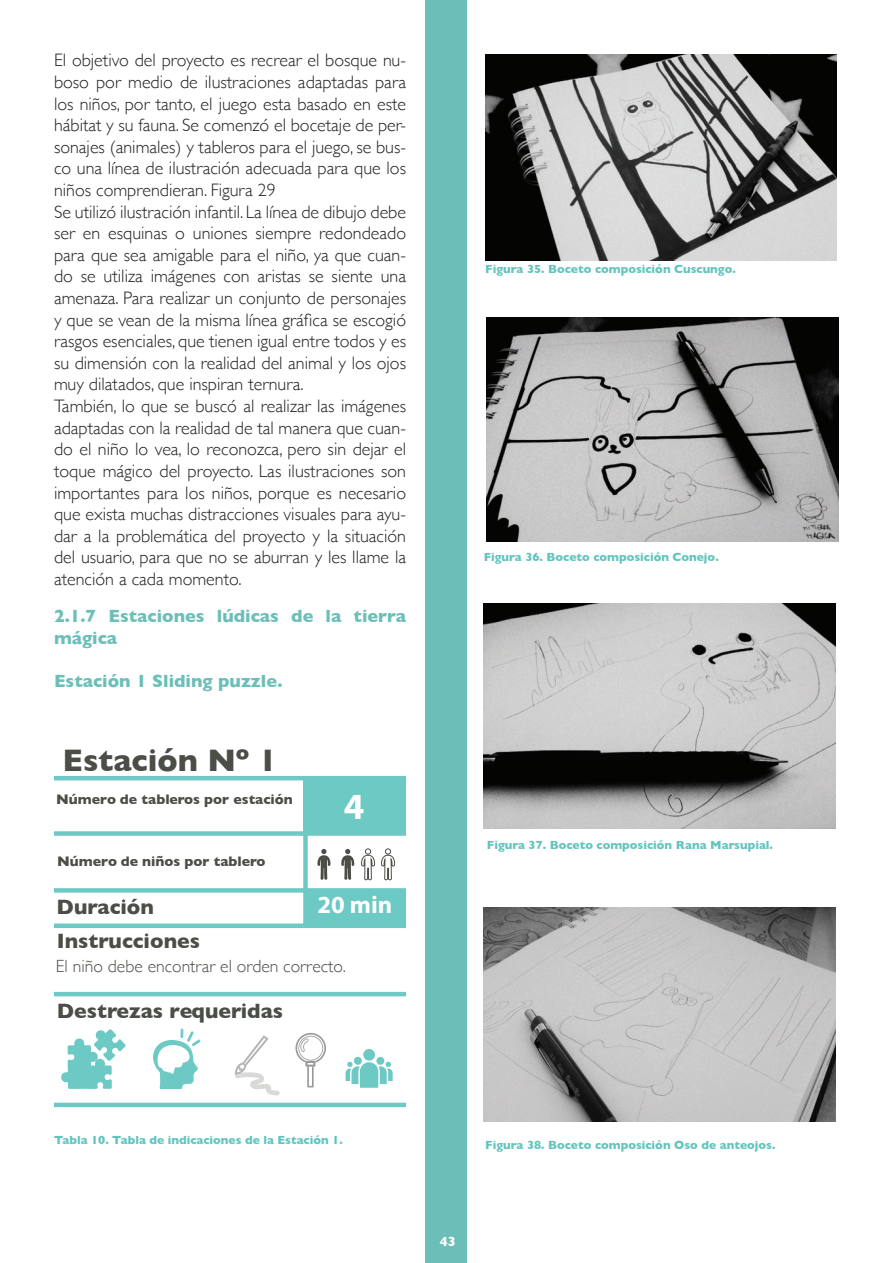
<style>
.page{position:relative;width:893px;height:1263px;background:#fff}
.page>*{position:absolute;margin:0;border:0;box-sizing:border-box;transform-origin:0 0}
.t1{font:700 37.05px "Myriad Pro";color:#fff}
.t2{font:700 31.8px "Gill Sans";color:#4b4e47}
.t3{font:700 24.75px "Myriad Pro";color:#fff}
.t4{font:700 21.15px/34.7px "Gill Sans";color:#4b4e47}
.t5{font:300 18px/21.6px "Gill Sans";color:#231f20}
.t6{font:700 18px/21.6px "Gill Sans";color:#6cbfb9}
.t7{font:300 17.7px "Gill Sans";color:#4b4e47}
.t8{font:700 14.1px "Gill Sans";color:#4b4e47}
.t9{font:700 13.5px "Gill Sans";color:#fff}
.t10{font:700 12px "Gill Sans";color:#61c5be}
</style>
<div class="page">
<div style="left:426px;top:1px;width:41px;height:1262px;background:#6cbfb9"></div>
<svg style="left:317px;top:849px;width:14px;height:31px"></svg>
<svg style="left:341px;top:849px;width:14px;height:31px"></svg>
<svg style="left:361px;top:848px;width:34px;height:33px"></svg>
<svg style="left:61px;top:1029px;width:65px;height:60px"></svg>
<svg style="left:235px;top:1035px;width:45px;height:60px"></svg>
<svg style="left:295px;top:1033px;width:31px;height:54px"></svg>
<hr style="left:54px;top:776px;width:352px;height:4px;background:#6dc9c4">
<div style="left:54px;top:831px;width:352px;height:5px;background:#6dc9c4"></div>
<div style="left:54px;top:888px;width:352px;height:5px;background:#6dc9c4"></div>
<div style="left:54px;top:923px;width:352px;height:5px;background:#6dc9c4"></div>
<hr style="left:54px;top:992px;width:352px;height:4px;background:#6dc9c4">
<hr style="left:54px;top:1103px;width:352px;height:4px;background:#6dc9c4">
<div style="left:303px;top:778px;width:5px;height:148px;background:#6dc9c4"></div>
<svg style="left:346px;top:1049px;width:47px;height:39px"></svg>
<div style="left:303px;top:778px;width:103px;height:56px;background:#6dc9c4"></div>
<div style="left:305px;top:890px;width:101px;height:36px;background:#6dc9c4"></div>
<svg style="left:153px;top:1028px;width:48px;height:61px"></svg>
<img style="left:486px;top:54px;width:351px;height:206px">
<img style="left:487px;top:317px;width:352px;height:225px">
<img style="left:484px;top:604px;width:352px;height:224px">
<img style="left:484px;top:907px;width:352px;height:214px">
<p class="t5" style="left:54px;top:49px;width:354px">El objetivo del proyecto es recrear el bosque nu&shy;boso por medio de ilustraciones adaptadas para los niños, por tanto, el juego esta basado en este hábitat y su fauna. Se comenzó el bocetaje de per&shy;sonajes (animales) y tableros para el juego, se bus&shy;co una línea de ilustración adecuada para que los niños comprendieran. Figura 29<br>Se utilizó ilustración infantil. La línea de dibujo debe ser en esquinas o uniones siempre redondeado para que sea amigable para el niño, ya que cuan&shy;do se utiliza imágenes con aristas se siente una amenaza. Para realizar un conjunto de personajes y que se vean de la misma línea gráfica se escogió rasgos esenciales, que tienen igual entre todos y es su dimensión con la realidad del animal y los ojos muy dilatados, que inspiran ternura.<br>También, lo que se buscó al realizar las imágenes adaptadas con la realidad de tal manera que cuan&shy;do el niño lo vea, lo reconozca, pero sin dejar el toque mágico del proyecto. Las ilustraciones son importantes para los niños, porque es necesario que exista muchas distracciones visuales para ayu&shy;dar a la problemática del proyecto y la situación del usuario, para que no se aburran y les llame la atención a cada momento.</p>
<p class="t6" style="left:54px;top:605px;width:354px">2.1.7 Estaciones lúdicas de la tierra mágica</p>
<p class="t6" style="left:54px;top:669px;width:230px">Estación 1 Sliding puzzle.</p>
<h2 class="t2" style="left:63px;top:735px;width:216px">Estación Nº 1</h2>
<p class="t8" style="left:56px;top:788px;width:238px">Número de tableros por estación</p>
<h1 class="t1" style="left:344px;top:783px;width:22px">4</h1>
<p class="t8" style="left:57px;top:850px;width:210px">Número de niños por tablero</p>
<p class="t4" style="left:57px;top:889px;width:145px">Duración<br>Instrucciones</p>
<h3 class="t3" style="left:317px;top:889px;width:76px">20 min</h3>
<p class="t7" style="left:56px;top:952px;width:291px">El niño debe encontrar el orden correcto.</p>
<p class="t4" style="left:57px;top:993px;width:228px">Destrezas requeridas</p>
<p class="t10" style="left:485px;top:260px;width:252px">Figura 35. Boceto composición Cuscungo.</p>
<p class="t10" style="left:484px;top:547px;width:236px">Figura 36. Boceto composición Conejo.</p>
<p class="t10" style="left:487px;top:835px;width:288px">Figura 37. Boceto composición Rana Marsupial.</p>
<p class="t10" style="left:54px;top:1130px;width:290px">Tabla 10. Tabla de indicaciones de la Estación 1.</p>
<p class="t10" style="left:485px;top:1135px;width:292px">Figura 38. Boceto composición Oso de anteojos.</p>
<p class="t9" style="left:440px;top:1230px;width:18px">43</p>
</div>
